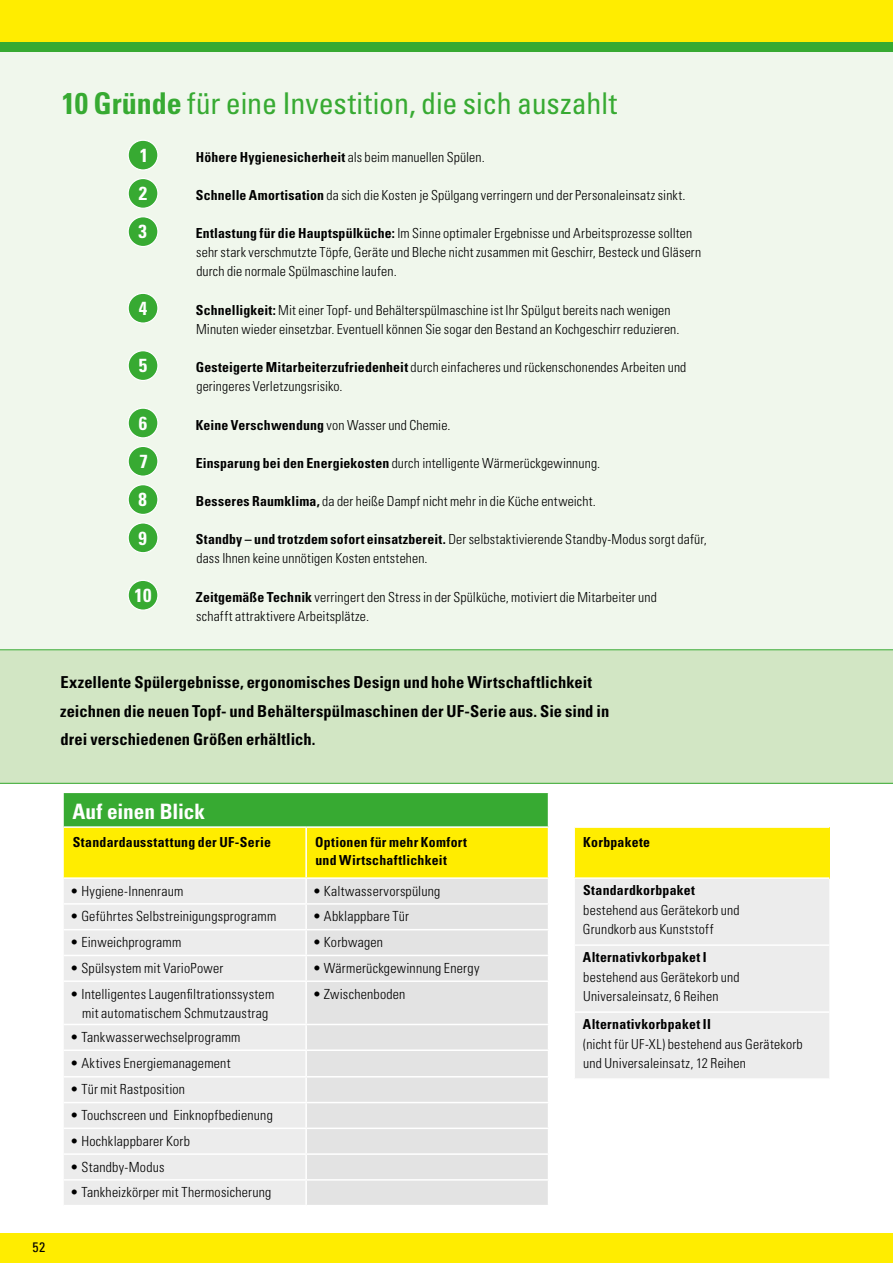
<style>
.page{position:relative;width:893px;height:1263px;background:#fff}
.page>*{position:absolute;margin:0;border:0;box-sizing:border-box;transform-origin:0 0}
.t1{font:condensed 30px "Univers LT";letter-spacing:-.005em;color:#37aa32}
.t2{font:700 condensed 21.15px "Univers LT";letter-spacing:-.005em;color:#fff}
.t3{font:700 condensed 18.9px "Univers LT";color:#fff}
.t4{font:700 condensed 16.5px/28.7px "Univers LT";letter-spacing:.005em;color:#000}
.t5{font:300 condensed 13.95px/19.4px "Univers LT";letter-spacing:.015em;color:#000;text-align:center}
.t6{font:300 condensed 13.8px/19.2px "Univers LT";letter-spacing:.01em;color:#000}
.t7{font:700 condensed 13.8px/18px "Univers LT";letter-spacing:.02em;color:#000}
.t8{font:condensed 13.8px "Univers LT";color:#000}
.s1{font-weight:700}
.s2{font-weight:300}
</style>
<div class="page">
<div style="left:0;top:47px;width:893px;height:602px;background:#f0f7ec"></div>
<div style="left:0;top:649px;width:893px;height:134px;background:#d2e6c4"></div>
<div style="left:0;top:0;width:893px;height:43px;background:#ffed00"></div>
<div style="left:0;top:43px;width:893px;height:9px;background:#37aa32"></div>
<div style="left:0;top:1233px;width:893px;height:30px;background:#ffed00"></div>
<div style="left:64px;top:982px;width:241px;height:223px;background:#ececec"></div>
<div style="left:307px;top:982px;width:241px;height:223px;background:#e3e3e3"></div>
<hr style="left:64px;top:1024px;width:242px;height:1px;background:#fff">
<hr style="left:306px;top:1024px;width:243px;height:1px;background:#fff">
<hr style="left:64px;top:1049px;width:242px;height:2px;background:#fff">
<hr style="left:306px;top:1049px;width:243px;height:2px;background:#fff">
<hr style="left:64px;top:1076px;width:242px;height:1px;background:#fff">
<hr style="left:306px;top:1076px;width:243px;height:1px;background:#fff">
<hr style="left:64px;top:1102px;width:242px;height:1px;background:#fff">
<hr style="left:306px;top:1102px;width:243px;height:1px;background:#fff">
<hr style="left:64px;top:1127px;width:242px;height:2px;background:#fff">
<hr style="left:306px;top:1127px;width:243px;height:2px;background:#fff">
<hr style="left:64px;top:1153px;width:242px;height:2px;background:#fff">
<hr style="left:306px;top:1153px;width:243px;height:2px;background:#fff">
<hr style="left:64px;top:1179px;width:242px;height:1px;background:#fff">
<hr style="left:306px;top:1179px;width:243px;height:1px;background:#fff">
<svg style="left:64px;top:793px;width:485px;height:187px;background:#cfdf8b"></svg>
<hr style="left:548px;top:793px;width:1px;height:33px;background:#fff">
<div style="left:574px;top:827px;width:255px;height:51px;background:#ffed00"></div>
<div style="left:575px;top:879px;width:254px;height:199px;background:#ececec"></div>
<hr style="left:573px;top:826px;width:256px;height:2px;background:#fff">
<hr style="left:573px;top:877px;width:256px;height:2px;background:#fff">
<hr style="left:573px;top:944px;width:256px;height:2px;background:#fff">
<hr style="left:573px;top:1011px;width:256px;height:2px;background:#fff">
<hr style="left:573px;top:828px;width:2px;height:49px;background:#fff">
<div style="left:128px;top:140px;width:30px;height:30px;background:#37aa32;border-radius:50%"></div>
<div style="left:128px;top:140px;width:31px;height:31px;border:1px solid #fff;border-radius:50%"></div>
<div style="left:128px;top:178px;width:30px;height:30px;background:#37aa32;border-radius:50%"></div>
<div style="left:128px;top:178px;width:31px;height:31px;border:1px solid #fff;border-radius:50%"></div>
<div style="left:128px;top:217px;width:30px;height:30px;background:#37aa32;border-radius:50%"></div>
<div style="left:128px;top:216px;width:31px;height:31px;border:1px solid #fff;border-radius:50%"></div>
<div style="left:128px;top:293px;width:30px;height:30px;background:#37aa32;border-radius:50%"></div>
<div style="left:128px;top:293px;width:31px;height:31px;border:1px solid #fff;border-radius:50%"></div>
<div style="left:128px;top:351px;width:30px;height:29px;background:#37aa32;border-radius:50%"></div>
<div style="left:128px;top:350px;width:31px;height:31px;border:1px solid #fff;border-radius:50%"></div>
<div style="left:128px;top:408px;width:30px;height:30px;background:#37aa32;border-radius:50%"></div>
<div style="left:128px;top:407px;width:31px;height:31px;border:1px solid #fff;border-radius:50%"></div>
<div style="left:128px;top:446px;width:30px;height:30px;background:#37aa32;border-radius:50%"></div>
<div style="left:128px;top:446px;width:31px;height:31px;border:1px solid #fff;border-radius:50%"></div>
<div style="left:128px;top:485px;width:30px;height:29px;background:#37aa32;border-radius:50%"></div>
<div style="left:128px;top:484px;width:31px;height:31px;border:1px solid #fff;border-radius:50%"></div>
<div style="left:128px;top:523px;width:30px;height:30px;background:#37aa32;border-radius:50%"></div>
<div style="left:128px;top:522px;width:31px;height:31px;border:1px solid #fff;border-radius:50%"></div>
<div style="left:128px;top:580px;width:30px;height:30px;background:#37aa32;border-radius:50%"></div>
<div style="left:128px;top:580px;width:31px;height:31px;border:1px solid #fff;border-radius:50%"></div>
<h1 class="t1" style="left:62px;top:84px;width:556px"><span class="s1">10 Gründe</span> für eine Investition, die sich auszahlt</h1>
<h3 class="t3" style="left:140px;top:144px;width:10px">1</h3>
<p class="t7" style="left:196px;top:148px;width:290px">Höhere Hygienesicherheit <span class="s2">als beim manuellen Spülen.</span></p>
<h3 class="t3" style="left:139px;top:182px;width:10px">2</h3>
<p class="t6" style="left:196px;top:185px;width:491px"><span class="s1">Schnelle Amortisation</span> da sich die Kosten je Spülgang verringern und der Personaleinsatz sinkt.</p>
<h3 class="t3" style="left:139px;top:220px;width:10px">3</h3>
<p class="t6" style="left:196px;top:224px;width:507px"><span class="s1">Entlastung für die Hauptspülküche:</span> Im Sinne optimaler Ergebnisse und Arbeitsprozesse sollten sehr stark verschmutzte Töpfe, Geräte und Bleche nicht zusammen mit Geschirr, Besteck und Gläsern durch die normale Spülmaschine laufen.</p>
<h3 class="t3" style="left:139px;top:297px;width:10px">4</h3>
<p class="t6" style="left:196px;top:300px;width:485px"><span class="s1">Schnelligkeit:</span> Mit einer Topf- und Behälterspülmaschine ist Ihr Spülgut bereits nach wenigen<br>Minuten wieder einsetzbar. Eventuell können Sie sogar den Bestand an Kochgeschirr reduzieren.</p>
<h3 class="t3" style="left:139px;top:354px;width:10px">5</h3>
<p class="t6" style="left:196px;top:358px;width:492px"><span class="s1">Gesteigerte Mitarbeiterzufriedenheit</span> durch einfacheres und rückenschonendes Arbeiten und geringeres Verletzungsrisiko.</p>
<h3 class="t3" style="left:139px;top:411px;width:10px">6</h3>
<p class="t6" style="left:196px;top:415px;width:256px"><span class="s1">Keine Verschwendung</span> von Wasser und Chemie.</p>
<h3 class="t3" style="left:140px;top:450px;width:10px">7</h3>
<p class="t6" style="left:196px;top:453px;width:406px"><span class="s1">Einsparung bei den Energiekosten</span> durch intelligente Wärmerückgewinnung.</p>
<h3 class="t3" style="left:139px;top:488px;width:10px">8</h3>
<p class="t6" style="left:196px;top:492px;width:402px"><span class="s1">Besseres Raumklima,</span> da der heiße Dampf nicht mehr in die Küche entweicht.</p>
<h3 class="t3" style="left:139px;top:526px;width:10px">9</h3>
<p class="t6" style="left:196px;top:530px;width:512px"><span class="s1">Standby – und trotzdem sofort einsatzbereit.</span> Der selbstaktivierende Standby-Modus sorgt dafür, dass Ihnen keine unnötigen Kosten entstehen.</p>
<h3 class="t3" style="left:135px;top:584px;width:18px">10</h3>
<p class="t6" style="left:196px;top:587px;width:463px"><span class="s1">Zeitgemäße Technik</span> verringert den Stress in der Spülküche, motiviert die Mitarbeiter und schafft attraktivere Arbeitsplätze.</p>
<p class="t4" style="left:60px;top:667px;width:551px">Exzellente Spülergebnisse, ergonomisches Design und hohe Wirtschaftlichkeit zeichnen die neuen Topf- und Behälterspülmaschinen der UF-Serie aus. Sie sind in drei verschiedenen Größen erhältlich.</p>
<p class="t8" style="left:32px;top:1239px;width:14px">52</p>
<h2 class="t2" style="left:72px;top:798px;width:134px">Auf einen Blick</h2>
<p class="t7" style="left:73px;top:833px;width:200px">Standardausstattung der UF-Serie</p>
<p class="t7" style="left:315px;top:833px;width:153px">Optionen für mehr Komfort und Wirtschaftlichkeit</p>
<p class="t5" style="left:70px;top:881px;width:115px">• Hygiene-Innenraum</p>
<p class="t5" style="left:313px;top:881px;width:129px">• Kaltwasservorspülung</p>
<p class="t5" style="left:70px;top:907px;width:207px">• Geführtes Selbstreinigungsprogramm</p>
<p class="t5" style="left:313px;top:907px;width:98px">• Abklappbare Tür</p>
<p class="t5" style="left:70px;top:932px;width:113px">• Einweichprogramm</p>
<p class="t5" style="left:313px;top:932px;width:72px">• Korbwagen</p>
<p class="t5" style="left:70px;top:958px;width:155px">• Spülsystem mit VarioPower</p>
<p class="t5" style="left:313px;top:958px;width:168px">• Wärmerückgewinnung Energy</p>
<p class="t5" style="left:70px;top:984px;width:206px">• Intelligentes Laugenfiltrationssystem mit automatischem Schmutzaustrag</p>
<p class="t5" style="left:313px;top:984px;width:94px">• Zwischenboden</p>
<p class="t5" style="left:70px;top:1027px;width:172px">• Tankwasserwechselprogramm</p>
<p class="t5" style="left:70px;top:1053px;width:162px">• Aktives Energiemanagement</p>
<p class="t5" style="left:70px;top:1080px;width:116px">• Tür mit Rastposition</p>
<p class="t5" style="left:70px;top:1105px;width:204px">• Touchscreen und Einknopfbedienung</p>
<p class="t5" style="left:70px;top:1131px;width:121px">• Hochklappbarer Korb</p>
<p class="t5" style="left:70px;top:1157px;width:96px">• Standby-Modus</p>
<p class="t5" style="left:70px;top:1183px;width:203px">• Tankheizkörper mit Thermosicherung</p>
<p class="t7" style="left:583px;top:833px;width:68px">Korbpakete</p>
<p class="t7" style="left:583px;top:881px;width:113px">Standardkorbpaket</p>
<p class="t6" style="left:583px;top:900px;width:158px">bestehend aus Gerätekorb und<br>Grundkorb aus Kunststoff</p>
<p class="t7" style="left:583px;top:948px;width:125px">Alternativkorbpaket I</p>
<p class="t6" style="left:583px;top:967px;width:158px">bestehend aus Gerätekorb und<br>Universaleinsatz, 6 Reihen</p>
<p class="t7" style="left:583px;top:1015px;width:130px">Alternativkorbpaket II</p>
<p class="t6" style="left:583px;top:1034px;width:221px">(nicht für UF-XL) bestehend aus Gerätekorb und Universaleinsatz, 12 Reihen</p>
</div>
